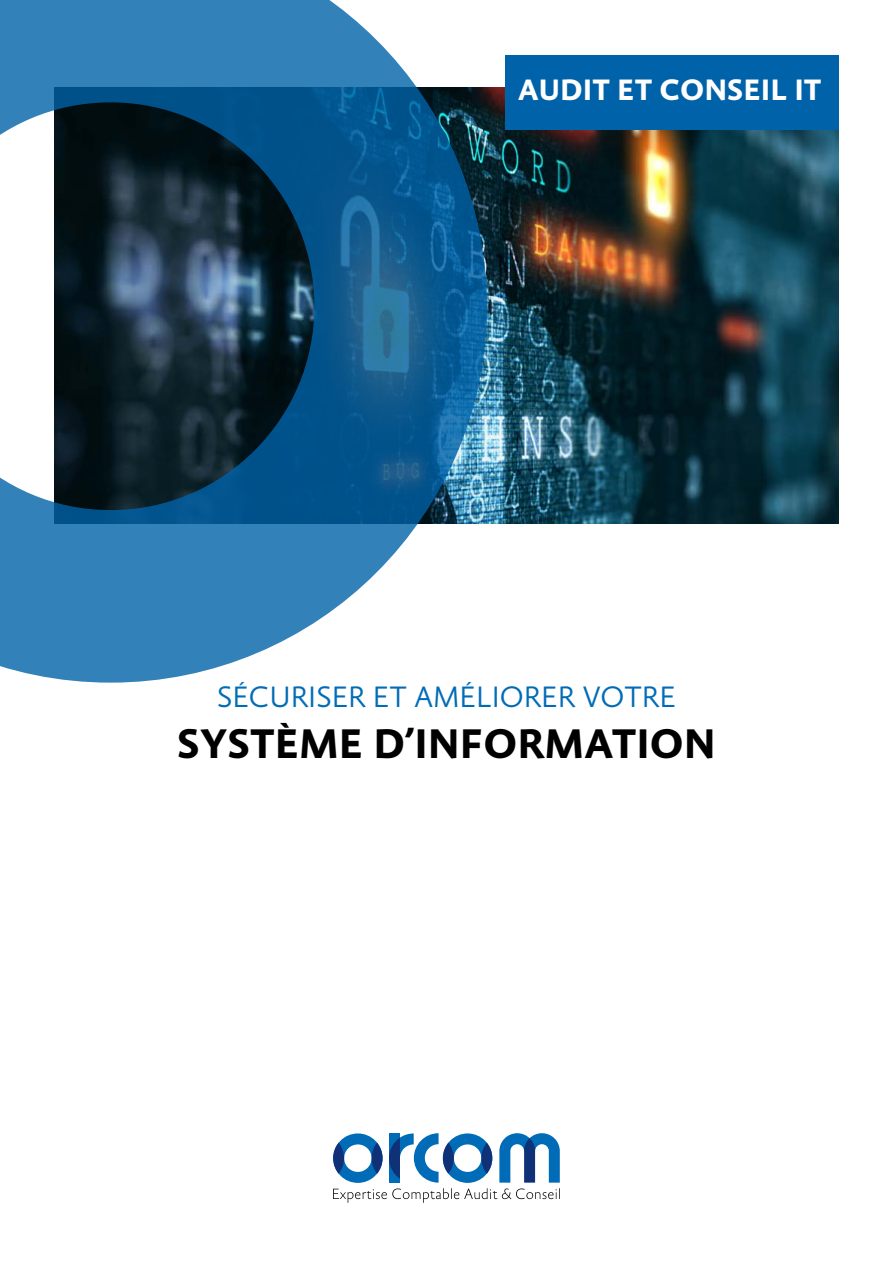
<style>
.page{position:relative;width:893px;height:1263px;background:#fff}
.page>*{position:absolute;margin:0;border:0;box-sizing:border-box;transform-origin:0 0}
.t1{font:700 42px "Absara Sans TF";color:#000}
.t2{font:300 30px "Absara Sans TF";color:#006cb7}
.t3{font:700 30px "Absara Sans TF";color:#fff}
</style>
<div class="page">
<img style="left:487px;top:87px;width:352px;height:436px">
<svg style="left:333px;top:1133px;width:227px;height:70px"></svg>
<div style="left:506px;top:55px;width:333px;height:75px;background:#0062a8"></div>
<svg style="left:0;top:0;width:487px;height:683px"></svg>
<p class="t3" style="left:518px;top:74px;width:59px">AUDIT</p>
<p class="t3" style="left:617px;top:74px;width:82px">ET CONSEI</p>
<p class="t3" style="left:770px;top:74px;width:38px">L IT</p>
<p class="t2" style="left:217px;top:681px;width:425px">SÉCURISER ET AMÉLIORER VOTRE</p>
<h1 class="t1" style="left:177px;top:722px;width:540px">SYSTÈME D’INFORMATION</h1>
</div>
